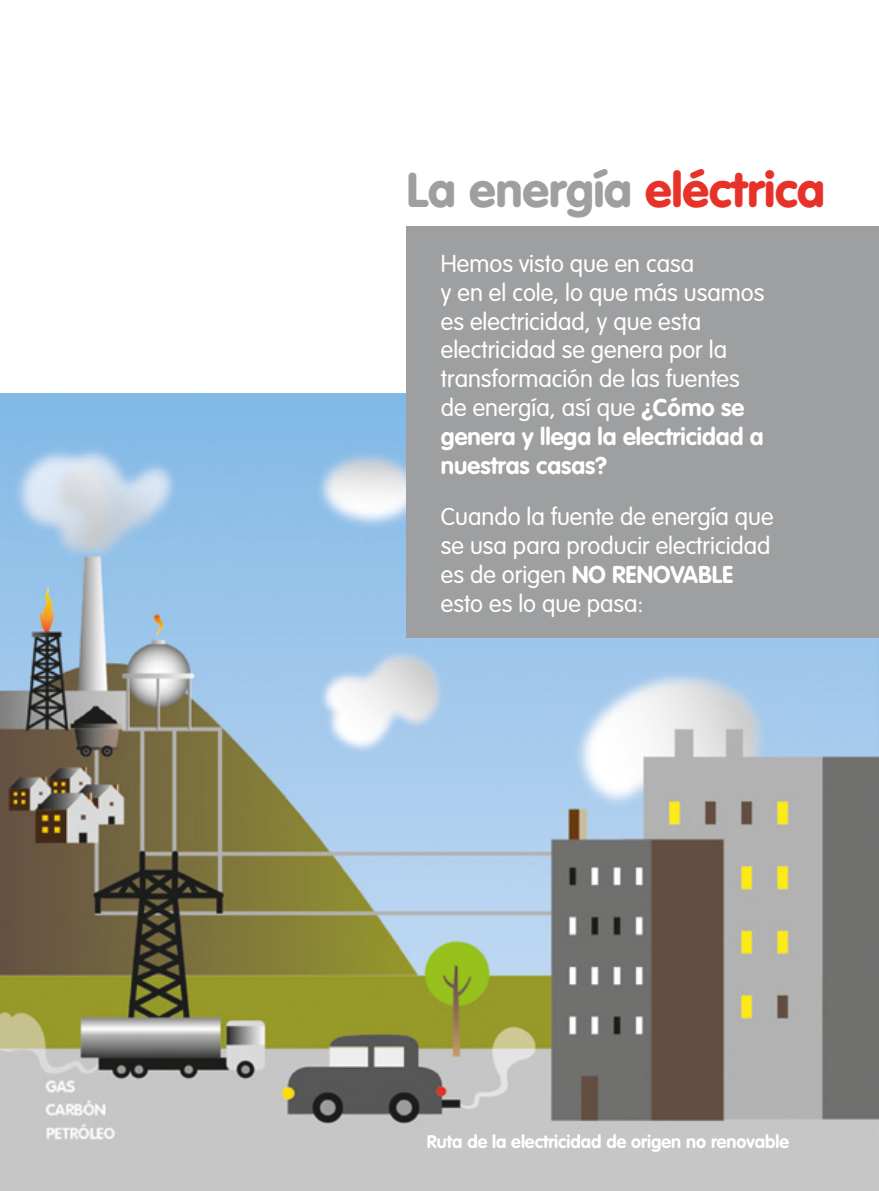
<style>
.page{position:relative;width:879px;height:1191px;background:#fff}
.page>*{position:absolute;margin:0;border:0;box-sizing:border-box;transform-origin:0 0}
.t1{font:900 48px "VAG Rounded Std";color:#9e9fa0}
.t2{font:300 24px/28.8px "VAG Rounded Std";color:#fff}
.t3{font:700 18px "VAG Rounded Std";color:#fff}
.s1{color:#e73229}
.s2{font-weight:700}
</style>
<div class="page">
<img style="left:0;top:393px;width:879px;height:798px">
<div style="left:407px;top:227px;width:472px;height:411px;background:#9e9fa0"></div>
<h1 class="t1" style="left:407px;top:161px;width:419px">La energía <span class="s1">eléctrica</span></h1>
<p class="t2" style="left:441px;top:250px;width:325px">Hemos visto que en casa<br>y en el cole, lo que más usamos es electricidad, y que esta electricidad se genera por la transformación de las fuentes de energía, así que <span class="s2">¿Cómo se genera y llega la electricidad a nuestras casas?</span></p>
<p class="t2" style="left:441px;top:503px;width:334px">Cuando la fuente de energía que se usa para producir electricidad es de origen <span class="s2">NO RENOVABLE </span>esto es lo que pasa:</p>
<p class="t3" style="left:427px;top:1131px;width:364px">Ruta de la electricidad de origen no renovable</p>
</div>
